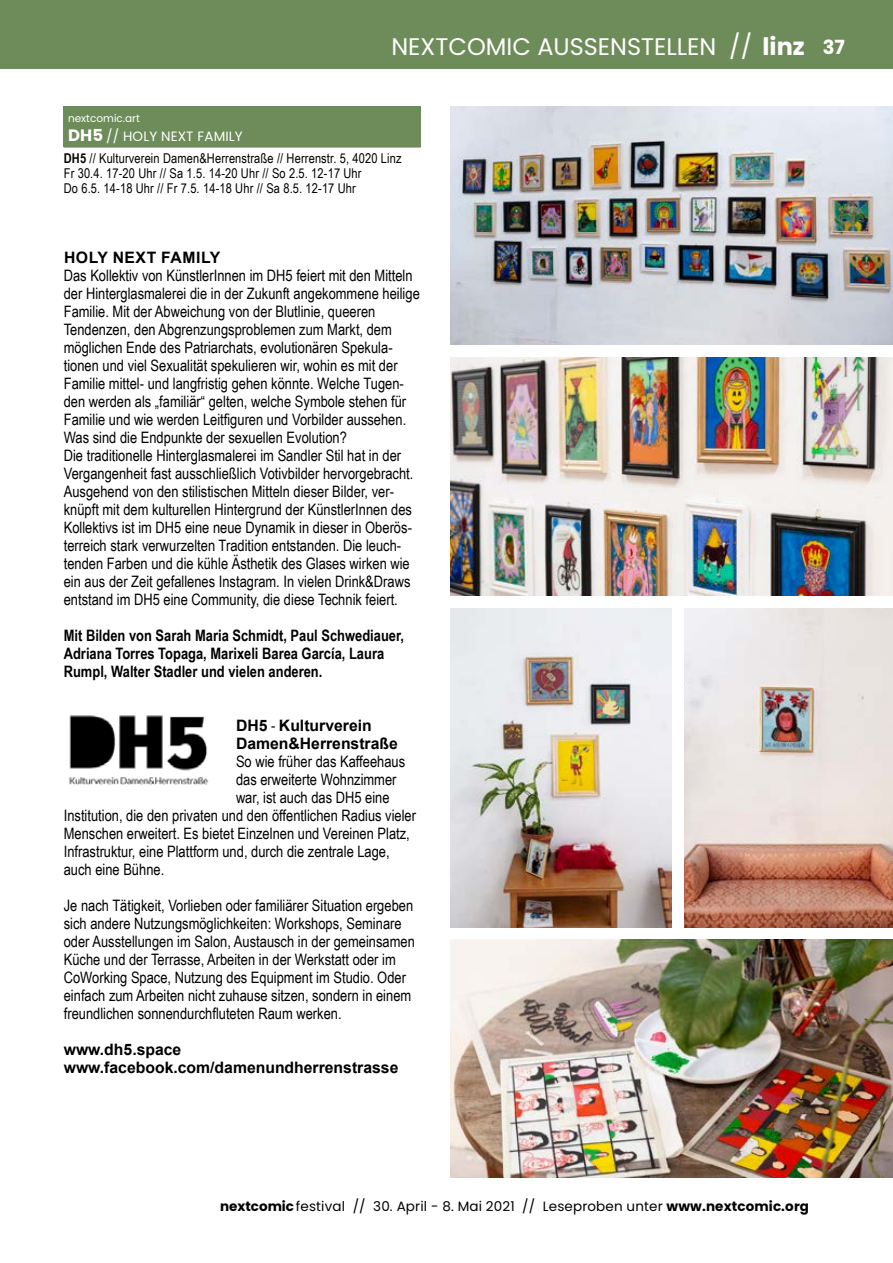
<style>
.page{position:relative;width:893px;height:1263px;background:#fff}
.page>*{position:absolute;margin:0;border:0;box-sizing:border-box;transform-origin:0 0}
.t1{font:24px "Poppins";color:#fff}
.t2{font:15.75px/18px "Arial Narrow";color:#000}
.t3{font:700 15.75px/18px "Arial Narrow";color:#000}
.t4{font:700 15.75px/18px "Arial";color:#000}
.t5{font:700 15.75px "Arial";letter-spacing:.035em;color:#000}
.t6{font:13.5px/15px "Arial Narrow";letter-spacing:.01em;color:#000}
.t7{font:13.5px "Poppins";letter-spacing:.01em;color:#000}
.t8{font:13.5px "Poppins";letter-spacing:.01em;color:#fff}
.t9{font:10.5px "Poppins";color:#fff}
.s1{font-weight:700}
.s2{font-weight:700;font-size:19.5px}
.s3{font-weight:700;font-size:16.5px}
.s4{font-family:"Arial Narrow";font-weight:400}
</style>
<div class="page">
<div style="left:64px;top:106px;width:357px;height:41px;background:#6e8c59"></div>
<hr style="left:64px;top:147px;width:357px;height:1px;background:#6e8c59">
<img style="left:69px;top:715px;width:140px;height:70px">
<img style="left:451px;top:106px;width:442px;height:238px">
<img style="left:451px;top:357px;width:442px;height:238px">
<img style="left:451px;top:608px;width:221px;height:319px">
<img style="left:685px;top:608px;width:208px;height:319px">
<img style="left:451px;top:940px;width:442px;height:238px">
<div style="left:0;top:0;width:893px;height:68px;background:#6e8c59"></div>
<h1 class="t1" style="left:391px;top:33px;width:455px">NEXTCOMIC AUSSENSTELLEN // <span class="s1">linz</span> <span class="s2">37</span></h1>
<p class="t9" style="left:68px;top:112px;width:73px">nextcomic.art</p>
<p class="t8" style="left:68px;top:129px;width:176px"><span class="s3">DH5</span> // HOLY NEXT FAMILY</p>
<p class="t6" style="left:64px;top:150px;width:339px"><span class="s1">DH5</span> // Kulturverein Damen&amp;Herrenstraße // Herrenstr. 5, 4020 Linz<br>Fr 30.4. 17-20 Uhr // Sa 1.5. 14-20 Uhr // So 2.5. 12-17 Uhr<br>Do 6.5. 14-18 Uhr // Fr 7.5. 14-18 Uhr // Sa 8.5. 12-17 Uhr</p>
<p class="t5" style="left:64px;top:246px;width:158px">HOLY NEXT FAMILY</p>
<p class="t2" style="left:64px;top:266px;width:358px">Das Kollektiv von KünstlerInnen im DH5 feiert mit den Mitteln der Hinterglasmalerei die in der Zukunft angekommene heilige Familie. Mit der Abweichung von der Blutlinie, queeren Tendenzen, den Abgrenzungsproblemen zum Markt, dem möglichen Ende des Patriarchats, evolutionären Spekula&shy;tionen und viel Sexualität spekulieren wir, wohin es mit der Familie mittel- und langfristig gehen könnte. Welche Tugen&shy;den werden als „familiär“ gelten, welche Symbole stehen für Familie und wie werden Leitfiguren und Vorbilder aussehen.<br>Was sind die Endpunkte der sexuellen Evolution?<br>Die traditionelle Hinterglasmalerei im Sandler Stil hat in der Vergangenheit fast ausschließlich Votivbilder hervorgebracht.<br>Ausgehend von den stilistischen Mitteln dieser Bilder, ver&shy;knüpft mit dem kulturellen Hintergrund der KünstlerInnen des Kollektivs ist im DH5 eine neue Dynamik in dieser in Oberös&shy;terreich stark verwurzelten Tradition entstanden. Die leuch&shy;tenden Farben und die kühle Ästhetik des Glases wirken wie ein aus der Zeit gefallenes Instagram. In vielen Drink&amp;Draws entstand im DH5 eine Community, die diese Technik feiert.</p>
<p class="t3" style="left:64px;top:626px;width:342px">Mit Bilden von Sarah Maria Schmidt, Paul Schwediauer,<br>Adriana Torres Topaga, Marixeli Barea García, Laura<br>Rumpl, Walter Stadler und vielen anderen.</p>
<p class="t4" style="left:236px;top:716px;width:163px">DH5 <span class="s4">-</span> Kulturverein<br>Damen&amp;Herrenstraße</p>
<p class="t2" style="left:236px;top:752px;width:171px">So wie früher das Kaffeehaus</p>
<p class="t2" style="left:236px;top:770px;width:162px">das erweiterte Wohnzimmer</p>
<p class="t2" style="left:236px;top:788px;width:155px">war, ist auch das DH5 eine</p>
<p class="t2" style="left:64px;top:806px;width:354px">Institution, die den privaten und den öffentlichen Radius vieler</p>
<p class="t2" style="left:64px;top:824px;width:348px">Menschen erweitert. Es bietet Einzelnen und Vereinen Platz,</p>
<p class="t2" style="left:64px;top:842px;width:327px">Infrastruktur, eine Plattform und, durch die zentrale Lage,</p>
<p class="t2" style="left:64px;top:860px;width:102px">auch eine Bühne.</p>
<p class="t2" style="left:64px;top:896px;width:353px">Je nach Tätigkeit, Vorlieben oder familiärer Situation ergeben sich andere Nutzungsmöglichkeiten: Workshops, Seminare oder Ausstellungen im Salon, Austausch in der gemeinsamen Küche und der Terrasse, Arbeiten in der Werkstatt oder im CoWorking Space, Nutzung des Equipment im Studio. Oder einfach zum Arbeiten nicht zuhause sitzen, sondern in einem freundlichen sonnendurchfluteten Raum werken.</p>
<p class="t4" style="left:64px;top:1041px;width:336px">www.dh5.space www.facebook.com/damenundherrenstrasse</p>
<p class="t7" style="left:220px;top:1199px;width:590px"><span class="s1">nextcomic</span>festival // 30. April - 8. Mai 2021 // Leseproben unter <span class="s1">www.nextcomic.org</span></p>
</div>
